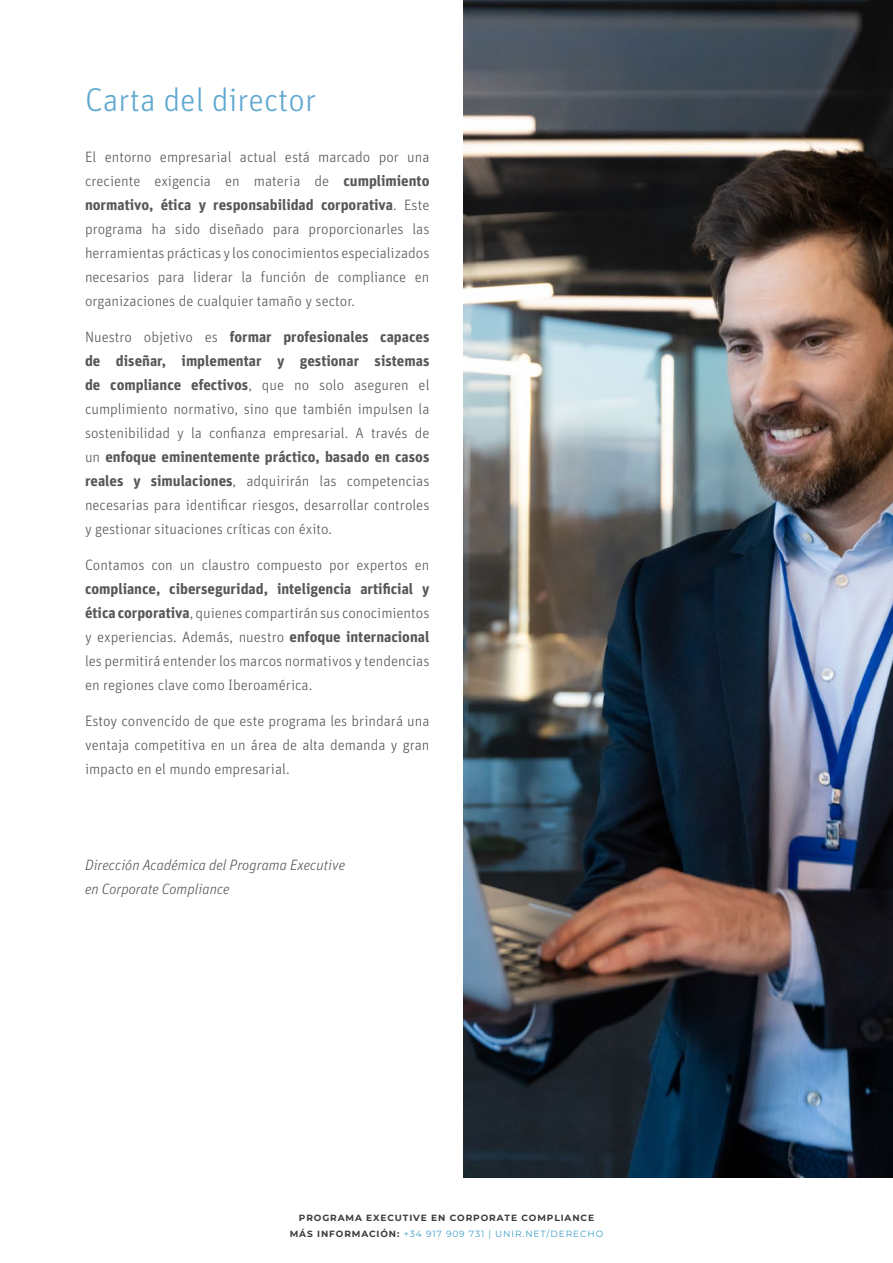
<style>
.page{position:relative;width:893px;height:1263px;background:#fff}
.page>*{position:absolute;margin:0;border:0;box-sizing:border-box;transform-origin:0 0}
.t1{font:300 33px "Unit OT";color:#5fa8d0}
.t2{font:300 15px/24px "Unit OT";color:#575756;text-align:justify}
.t3{font:italic 300 15px/24px "Unit OT";color:#575756}
.t4{font:100 9px/16.5px "Montserrat";letter-spacing:.1em;color:#3c3c3b;text-align:center}
.s1{font-weight:700}
.s2{color:#3e9ec9}
</style>
<div class="page">
<img style="left:463px;top:0;width:430px;height:1178px">
<h1 class="t1" style="left:85px;top:80px;width:233px">Carta del director</h1>
<p class="t2" style="left:85px;top:145px;width:346px">El entorno empresarial actual está marcado por una creciente exigencia en materia de <span class="s1">cumplimiento normativo, ética y responsabilidad corporativa</span>. Este programa ha sido diseñado para proporcionarles las herramientas prácticas y los conocimientos especializados necesarios para liderar la función de compliance en organizaciones de cualquier tamaño y sector.</p>
<p class="t2" style="left:85px;top:325px;width:346px">Nuestro objetivo es <span class="s1">formar profesionales capaces de diseñar, implementar y gestionar sistemas de compliance efectivos</span>, que no solo aseguren el cumplimiento normativo, sino que también impulsen la sostenibilidad y la confianza empresarial. A través de un <span class="s1">enfoque eminentemente práctico, basado en casos reales y simulaciones</span>, adquirirán las competencias necesarias para identificar riesgos, desarrollar controles y gestionar situaciones críticas con éxito.</p>
<p class="t2" style="left:85px;top:553px;width:346px">Contamos con un claustro compuesto por expertos en</p>
<p class="t2" style="left:85px;top:577px;width:346px"><span class="s1">compliance, ciberseguridad, inteligencia artificial y ética corporativa</span>, quienes compartirán sus conocimientos y experiencias. Además, nuestro <span class="s1">enfoque internacional </span>les permitirá entender los marcos normativos y tendencias en regiones clave como Iberoamérica.</p>
<p class="t2" style="left:85px;top:709px;width:346px">Estoy convencido de que este programa les brindará una ventaja competitiva en un área de alta demanda y gran impacto en el mundo empresarial.</p>
<p class="t3" style="left:85px;top:853px;width:262px">Dirección Académica del Programa Executive en Corporate Compliance</p>
<p class="t4" style="left:290px;top:1209px;width:315px">PROGRAMA EXECUTIVE EN CORPORATE COMPLIANCE<br>MÁS INFORMACIÓN: <span class="s2">+34 917 909 731 | UNIR.NET/DERECHO</span></p>
</div>
